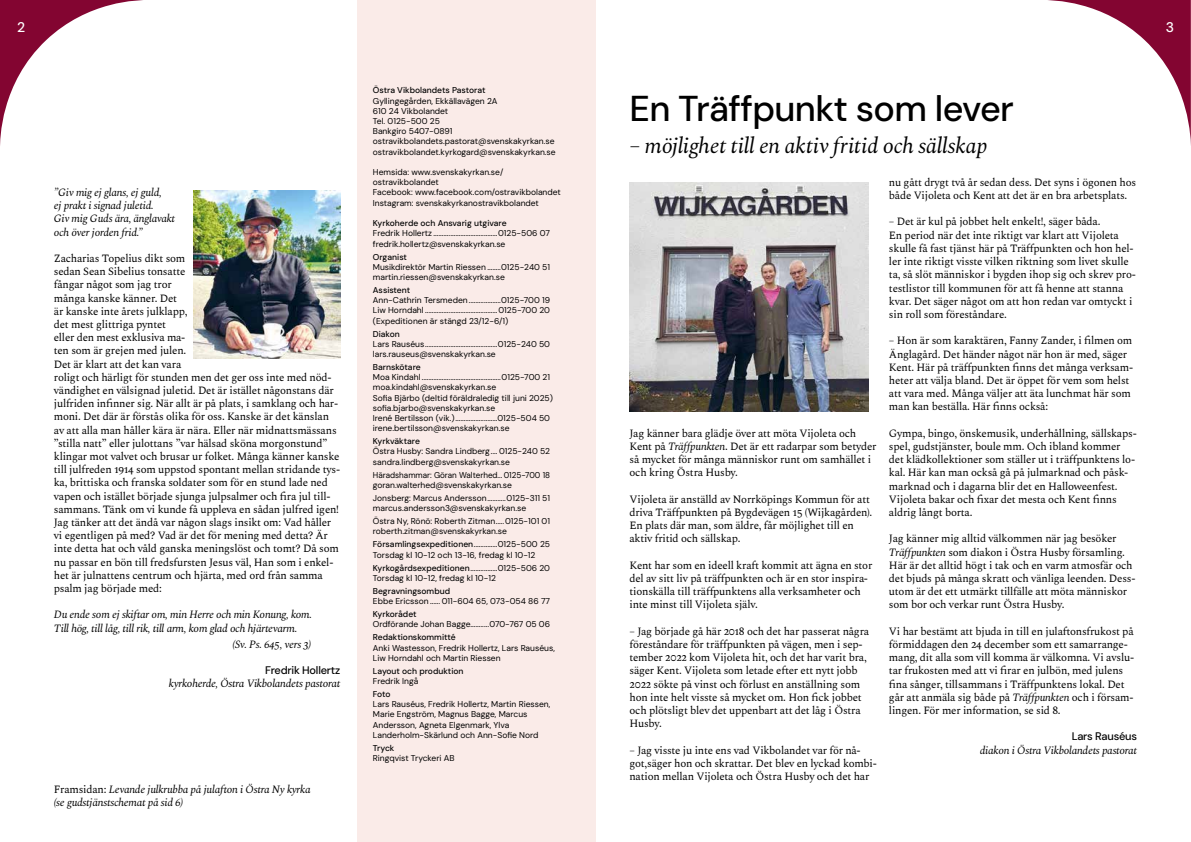
<style>
.page{position:relative;width:1191px;height:842px;background:#fff}
.page>*{position:absolute;margin:0;border:0;box-sizing:border-box;transform-origin:0 0}
.t1{font:500 36px "DM Sans";letter-spacing:-.02em;color:#000}
.t2{font:italic 22px "Spectral";letter-spacing:-.01em;color:#000}
.t3{font:500 14px "DM Sans";color:#fff}
.t4{font:11px/13.2px "Spectral";letter-spacing:-.02em;color:#000}
.t5{font:italic 11px/13.2px "Spectral";letter-spacing:-.02em;color:#000}
.t6{font:500 11px "DM Sans";letter-spacing:-.02em;color:#000}
.t7{font:8.5px/10.2px "DM Sans";color:#000}
.t8{font:500 8.5px "DM Sans";color:#000}
.t9{font:8.5px/10.2px "DM Sans";color:#000;scale:.95 1}
.s1{font-style:normal}
.s2{font-weight:500}
.s3{font-style:italic}
</style>
<div class="page">
<div style="left:357px;top:0;width:238px;height:842px;background:#faebe8"></div>
<img style="left:193px;top:191px;width:147px;height:168px">
<img style="left:629px;top:182px;width:239px;height:230px">
<svg style="left:1048px;top:0;width:142px;height:133px"></svg>
<svg style="left:0;top:0;width:143px;height:146px"></svg>
<p class="t3" style="left:17px;top:19px;width:10px">2</p>
<p class="t3" style="left:1165px;top:19px;width:10px">3</p>
<p class="t5" style="left:54px;top:185px;width:123px">”Giv mig ej glans, ej guld,<br>ej prakt i signad juletid.<br>Giv mig Guds ära, änglavakt och över jorden frid.”</p>
<p class="t4" style="left:54px;top:251px;width:288px">Zacharias Topelius dikt som<br>sedan Sean Sibelius tonsatte<br>fångar något som jag tror<br>många kanske känner. Det<br>är kanske inte årets julklapp,<br>det mest glittriga pyntet<br>eller den mest exklusiva ma-<br>ten som är grejen med julen.<br>Det är klart att det kan vara<br>roligt och härligt för stunden men det ger oss inte med nöd&shy;vändighet en välsignad juletid. Det är istället någonstans där julfriden infinner sig. När allt är på plats, i samklang och har&shy;moni. Det där är förstås olika för oss. Kanske är det känslan av att alla man håller kära är nära. Eller när midnattsmässans ”stilla natt” eller julottans ”var hälsad sköna morgonstund” klingar mot valvet och brusar ur folket. Många känner kanske till julfreden 1914 som uppstod spontant mellan stridande tys&shy;ka, brittiska och franska soldater som för en stund lade ned vapen och istället började sjunga julpsalmer och fira jul till&shy;sammans. Tänk om vi kunde få uppleva en sådan julfred igen!<br>Jag tänker att det ändå var någon slags insikt om: Vad håller vi egentligen på med? Vad är det för mening med detta? Är inte detta hat och våld ganska meningslöst och tomt? Då som nu passar en bön till fredsfursten Jesus väl, Han som i enkel&shy;het är julnattens centrum och hjärta, med ord från samma psalm jag började med:</p>
<p class="t5" style="left:54px;top:607px;width:260px">Du ende som ej skiftar om, min Herre och min Konung, kom.<br>Till hög, till låg, till rik, till arm, kom glad och hjärtevarm.</p>
<p class="t5" style="left:232px;top:637px;width:80px">(Sv. Ps. 645, vers 3)</p>
<p class="t6" style="left:265px;top:663px;width:77px">Fredrik Hollertz</p>
<p class="t5" style="left:169px;top:676px;width:173px">kyrkoherde, Östra Vikbolandets pastorat</p>
<p class="t5" style="left:54px;top:782px;width:258px"><span class="s1">Framsidan:</span> Levande julkrubba på julafton i Östra Ny kyrka (se gudstjänstschemat på sid 6)</p>
<p class="t8" style="left:373px;top:85px;width:114px">Östra Vikbolandets Pastorat</p>
<p class="t7" style="left:373px;top:96px;width:184px">Gyllingegården, Ekkällavägen 2A<br>610 24 Vikbolandet<br>Tel. 0125-500 25<br>Bankgiro 5407-0891 ostravikbolandets.pastorat@svenskakyrkan.se ostravikbolandet.kyrkogard@svenskakyrkan.se</p>
<p class="t7" style="left:373px;top:167px;width:189px">Hemsida: www.svenskakyrkan.se/ ostravikbolandet<br>Facebook: www.facebook.com/ostravikbolandet Instagram: svenskakyrkanostravikbolandet</p>
<p class="t8" style="left:373px;top:218px;width:135px">Kyrkoherde och Ansvarig utgivare</p>
<p class="t7" style="left:373px;top:228px;width:179px">Fredrik Hollertz ......................................0125-506 07 fredrik.hollertz@svenskakyrkan.se</p>
<p class="t8" style="left:373px;top:251px;width:36px">Organist</p>
<p class="t7" style="left:373px;top:262px;width:179px">Musikdirektör Martin Riessen ........0125-240 51 martin.riessen@svenskakyrkan.se</p>
<p class="t8" style="left:373px;top:285px;width:39px">Assistent</p>
<p class="t7" style="left:373px;top:295px;width:179px;text-align:justify">Ann-Cathrin Tersmeden...................0125-700 19<br>Liw Horndahl ...........................................0125-700 20 (Expeditionen är stängd 23/12-6/1)</p>
<p class="t8" style="left:373px;top:328px;width:28px">Diakon</p>
<p class="t7" style="left:373px;top:339px;width:179px">Lars Rauséus...........................................0125-240 50 lars.rauseus@svenskakyrkan.se</p>
<p class="t8" style="left:373px;top:362px;width:49px">Barnskötare</p>
<p class="t7" style="left:373px;top:372px;width:182px">Moa Kindahl ...............................................0125-700 21 moa.kindahl@svenskakyrkan.se<br>Sofia Bjärbo (deltid föräldraledig till juni 2025) sofia.bjarbo@svenskakyrkan.se<br>Irené Bertilsson (vik.).........................0125-504 50 irene.bertilsson@svenskakyrkan.se</p>
<p class="t8" style="left:373px;top:436px;width:49px">Kyrkväktare</p>
<p class="t7" style="left:373px;top:446px;width:179px">Östra Husby: Sandra Lindberg.... 0125-240 52 sandra.lindberg@svenskakyrkan.se</p>
<p class="t9" style="left:373px;top:470px;width:188px">Häradshammar: Göran Walterhed... 0125-700 18 goran.walterhed@svenskakyrkan.se</p>
<p class="t7" style="left:373px;top:493px;width:179px">Jonsberg: Marcus Andersson...........0125-311 51 marcus.andersson3@svenskakyrkan.se</p>
<p class="t7" style="left:373px;top:516px;width:179px">Östra Ny, Rönö: Roberth Zitman.....0125-101 01 roberth.zitman@svenskakyrkan.se</p>
<p class="t7" style="left:373px;top:539px;width:179px"><span class="s2">Församlingsexpeditionen</span>..............0125-500 25<br>Torsdag kl 10-12 och 13-16, fredag kl 10-12</p>
<p class="t7" style="left:373px;top:562px;width:179px"><span class="s2">Kyrkogårdsexpeditionen</span>................0125-506 20<br>Torsdag kl 10-12, fredag kl 10-12</p>
<p class="t8" style="left:373px;top:586px;width:79px">Begravningsombud</p>
<p class="t7" style="left:373px;top:596px;width:179px">Ebbe Ericsson ...... 011-604 65, 073-054 86 77</p>
<p class="t8" style="left:373px;top:609px;width:45px">Kyrkorådet</p>
<p class="t7" style="left:373px;top:619px;width:179px">Ordförande Johan Bagge...........070-767 05 06</p>
<p class="t8" style="left:373px;top:632px;width:84px">Redaktionskommitté</p>
<p class="t7" style="left:373px;top:642px;width:183px">Anki Wastesson, Fredrik Hollertz, Lars Rauséus,<br>Liw Horndahl och Martin Riessen</p>
<p class="t8" style="left:373px;top:665px;width:92px">Layout och produktion</p>
<p class="t7" style="left:373px;top:676px;width:47px">Fredrik Ingå</p>
<p class="t8" style="left:373px;top:689px;width:19px">Foto</p>
<p class="t7" style="left:373px;top:699px;width:179px">Lars Rauséus, Fredrik Hollertz, Martin Riessen, Marie Engström, Magnus Bagge, Marcus Andersson, Agneta Elgenmark, Ylva Landerholm-Skärlund och Ann-Sofie Nord</p>
<p class="t8" style="left:373px;top:743px;width:23px">Tryck</p>
<p class="t7" style="left:373px;top:753px;width:83px">Ringqvist Tryckeri AB</p>
<h1 class="t1" style="left:629px;top:86px;width:386px">En Träffpunkt som lever</h1>
<h2 class="t2" style="left:629px;top:130px;width:359px">– möjlighet till en aktiv fritid och sällskap</h2>
<p class="t4" style="left:629px;top:426px;width:248px">Jag känner bara glädje över att möta Vijoleta och Kent på <span class="s3">Träffpunkten</span>. Det är ett radarpar som betyder så mycket för många människor runt om samhället i och kring Östra Husby.</p>
<p class="t4" style="left:629px;top:492px;width:244px">Vijoleta är anställd av Norrköpings Kommun för att driva Träffpunkten på Bygdevägen 15 (Wijkagården).<br>En plats där man, som äldre, får möjlighet till en aktiv fritid och sällskap.</p>
<p class="t4" style="left:629px;top:558px;width:244px">Kent har som en ideell kraft kommit att ägna en stor del av sitt liv på träffpunkten och är en stor inspira&shy;tionskälla till träffpunktens alla verksamheter och inte minst till Vijoleta själv.</p>
<p class="t4" style="left:629px;top:624px;width:241px">– Jag började gå här 2018 och det har passerat några föreståndare för träffpunkten på vägen, men i sep&shy;tember 2022 kom Vijoleta hit, och det har varit bra, säger Kent. Vijoleta som letade efter ett nytt jobb 2022 sökte på vinst och förlust en anställning som hon inte helt visste så mycket om. Hon fick jobbet och plötsligt blev det uppenbart att det låg i Östra Husby.</p>
<p class="t4" style="left:629px;top:742px;width:249px">– Jag visste ju inte ens vad Vikbolandet var för nå&shy;got,säger hon och skrattar. Det blev en lyckad kombi&shy;nation mellan Vijoleta och Östra Husby och det har</p>
<p class="t4" style="left:889px;top:175px;width:249px">nu gått drygt två år sedan dess. Det syns i ögonen hos både Vijoleta och Kent att det är en bra arbetsplats.</p>
<p class="t4" style="left:889px;top:214px;width:248px">– Det är kul på jobbet helt enkelt!, säger båda.<br>En period när det inte riktigt var klart att Vijoleta skulle få fast tjänst här på Träffpunkten och hon hel&shy;ler inte riktigt visste vilken riktning som livet skulle ta, så slöt människor i bygden ihop sig och skrev pro&shy;testlistor till kommunen för att få henne att stanna kvar. Det säger något om att hon redan var omtyckt i sin roll som föreståndare.</p>
<p class="t4" style="left:889px;top:333px;width:246px">– Hon är som karaktären, Fanny Zander, i filmen om Änglagård. Det händer något när hon är med, säger Kent. Här på träffpunkten finns det många verksam&shy;heter att välja bland. Det är öppet för vem som helst att vara med. Många väljer att äta lunchmat här som man kan beställa. Här finns också:</p>
<p class="t4" style="left:889px;top:426px;width:249px">Gympa, bingo, önskemusik, underhållning, sällskaps&shy;spel, gudstjänster, boule mm. Och ibland kommer det klädkollektioner som ställer ut i träffpunktens lo&shy;kal. Här kan man också gå på julmarknad och påsk&shy;marknad och i dagarna blir det en Halloweenfest.<br>Vijoleta bakar och fixar det mesta och Kent finns aldrig långt borta.</p>
<p class="t4" style="left:889px;top:531px;width:248px">Jag känner mig alltid välkommen när jag besöker <span class="s3">Träffpunkten</span> som diakon i Östra Husby församling.<br>Här är det alltid högt i tak och en varm atmosfär och det bjuds på många skratt och vänliga leenden. Dess&shy;utom är det ett utmärkt tillfälle att möta människor som bor och verkar runt Östra Husby.</p>
<p class="t4" style="left:889px;top:624px;width:247px">Vi har bestämt att bjuda in till en julaftonsfrukost på förmiddagen den 24 december som ett samarrange&shy;mang, dit alla som vill komma är välkomna. Vi avslu&shy;tar frukosten med att vi firar en julbön, med julens fina sånger, tillsammans i Träffpunktens lokal. Det går att anmäla sig både på <span class="s3">Träffpunkten</span> och i försam&shy;lingen. För mer information, se sid 8.</p>
<p class="t6" style="left:1071px;top:730px;width:67px">Lars Rauséus</p>
<p class="t5" style="left:979px;top:742px;width:159px">diakon i Östra Vikbolandets pastorat</p>
</div>
